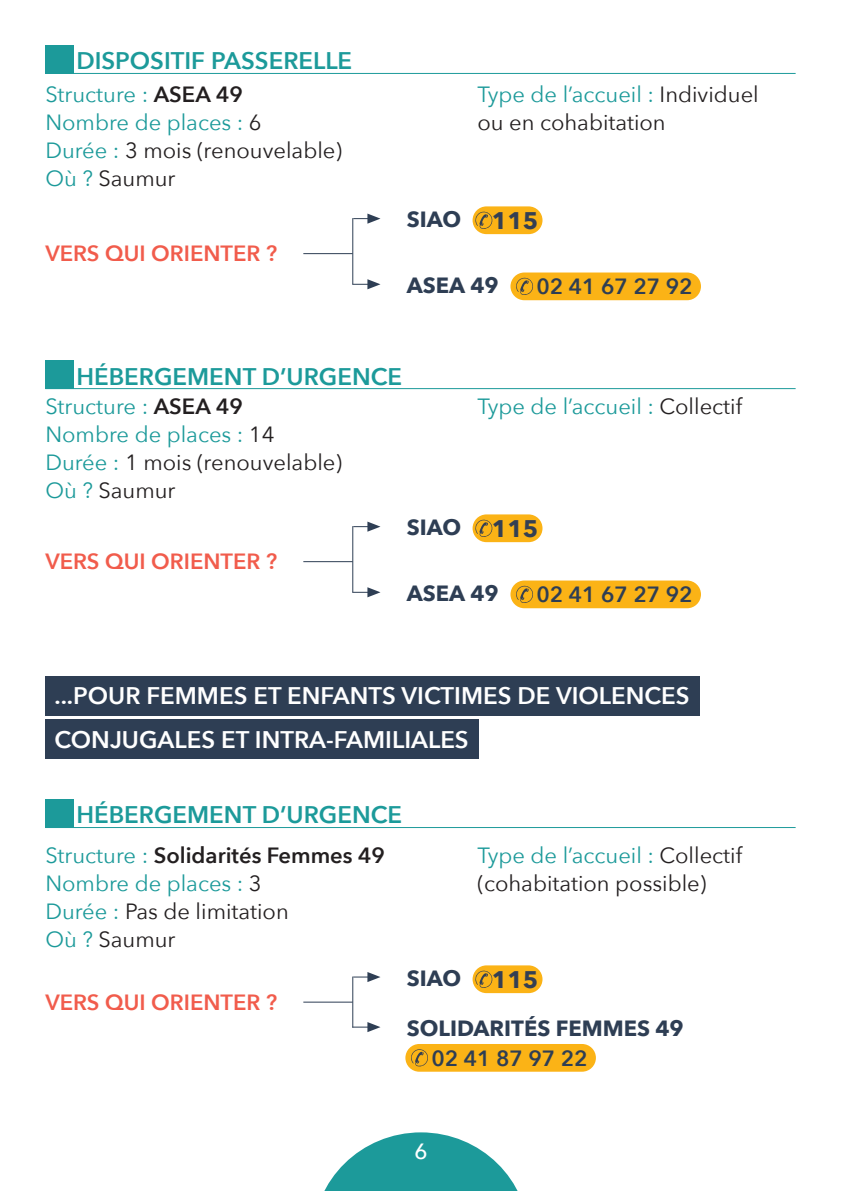
<style>
.page{position:relative;width:842px;height:1191px;background:#fff}
.page>*{position:absolute;margin:0;border:0;box-sizing:border-box;transform-origin:0 0}
.t1{font:600 24px "Avenir Next";color:#fff}
.t2{font:600 24px "Avenir Next";color:#1c9a9a}
.t3{font:700 24px "Avenir Next";color:#343f53}
.t4{font:22px "Avenir Next";color:#1c9a9a}
.t5{font:22px "Avenir Next";color:#231f20}
.t6{font:600 22px "Avenir Next";color:#f15c4c}
.t7{font:700 22px "Avenir Next";color:#2e3e54}
.t8{font:600 22px "Avenir Next";color:#2e3e54}
.t9{font:600 22px "Avenir Next";color:#231f20}
.t10{font:500 22px "Avenir Next";color:#fff}
.s1{font-weight:600;color:#231f20}
.s2{color:#231f20}
.s3{color:#1c9a9a}
.s4{font-weight:400;color:#1c9a9a}
</style>
<div class="page">
<svg style="left:324px;top:1132px;width:194px;height:59px"></svg>
<div style="left:45px;top:676px;width:655px;height:40px;background:#2e3e54"></div>
<div style="left:45px;top:719px;width:434px;height:40px;background:#2e3e54"></div>
<div style="left:45px;top:45px;width:28px;height:28px;background:#1c9a9a"></div>
<hr style="left:45px;top:73px;width:751px;height:1px;background:#1c9a9a">
<div style="left:45px;top:360px;width:28px;height:28px;background:#1c9a9a"></div>
<hr style="left:45px;top:388px;width:751px;height:1px;background:#1c9a9a">
<div style="left:45px;top:799px;width:28px;height:28px;background:#1c9a9a"></div>
<hr style="left:45px;top:827px;width:751px;height:1px;background:#1c9a9a">
<hr style="left:352px;top:976px;width:1px;height:51px;background:#2e3e54">
<svg style="left:353px;top:972px;width:27px;height:10px"></svg>
<svg style="left:352px;top:1022px;width:28px;height:10px"></svg>
<hr style="left:303px;top:1001px;width:50px;height:1px;background:#2e3e54">
<div style="left:473px;top:965px;width:69px;height:28px;background:#fbb316;border-radius:14px"></div>
<svg style="left:475px;top:970px;width:18px;height:18px"></svg>
<hr style="left:352px;top:526px;width:1px;height:66px;background:#2e3e54">
<svg style="left:353px;top:521px;width:27px;height:11px"></svg>
<svg style="left:352px;top:587px;width:28px;height:10px"></svg>
<hr style="left:303px;top:561px;width:50px;height:1px;background:#2e3e54">
<div style="left:473px;top:514px;width:69px;height:28px;background:#fbb316;border-radius:14px"></div>
<svg style="left:475px;top:519px;width:18px;height:18px"></svg>
<div style="left:510px;top:580px;width:191px;height:28px;background:#fbb316;border-radius:14px"></div>
<svg style="left:516px;top:585px;width:17px;height:18px"></svg>
<hr style="left:352px;top:218px;width:1px;height:66px;background:#2e3e54">
<svg style="left:353px;top:213px;width:27px;height:11px"></svg>
<svg style="left:352px;top:279px;width:28px;height:10px"></svg>
<hr style="left:303px;top:253px;width:50px;height:1px;background:#2e3e54">
<div style="left:473px;top:206px;width:69px;height:28px;background:#fbb316;border-radius:14px"></div>
<svg style="left:475px;top:211px;width:18px;height:18px"></svg>
<div style="left:510px;top:272px;width:191px;height:28px;background:#fbb316;border-radius:14px"></div>
<svg style="left:516px;top:277px;width:17px;height:18px"></svg>
<div style="left:405px;top:1044px;width:191px;height:27px;background:#fbb316;border-radius:14px"></div>
<svg style="left:411px;top:1049px;width:17px;height:17px"></svg>
<p class="t2" style="left:76px;top:40px;width:277px">DISPOSITIF PASSERELLE</p>
<p class="t4" style="left:45px;top:75px;width:199px">Structure : <span class="s1">ASEA 49</span></p>
<p class="t4" style="left:477px;top:75px;width:283px">Type de l’accueil : <span class="s2">Individuel</span></p>
<p class="t4" style="left:45px;top:103px;width:218px">Nombre de places : <span class="s2">6</span></p>
<p class="t5" style="left:477px;top:103px;width:190px">ou en cohabitation</p>
<p class="t5" style="left:45px;top:131px;width:298px"><span class="s3">Durée :</span> 3 mois (renouvelable)</p>
<p class="t5" style="left:45px;top:159px;width:132px"><span class="s3">Où ?</span> Saumur</p>
<p class="t6" style="left:45px;top:235px;width:233px">VERS QUI ORIENTER ?</p>
<p class="t7" style="left:407px;top:201px;width:56px">SIAO</p>
<p class="t3" style="left:492px;top:200px;width:48px">115</p>
<p class="t7" style="left:407px;top:266px;width:93px">ASEA 49</p>
<p class="t8" style="left:536px;top:267px;width:158px">02 41 67 27 92</p>
<p class="t2" style="left:76px;top:355px;width:327px">HÉBERGEMENT D’URGENCE</p>
<p class="t4" style="left:45px;top:388px;width:199px">Structure : <span class="s1">ASEA 49</span></p>
<p class="t4" style="left:477px;top:388px;width:266px">Type de l’accueil : <span class="s2">Collectif</span></p>
<p class="t4" style="left:45px;top:416px;width:231px">Nombre de places : <span class="s2">14</span></p>
<p class="t5" style="left:45px;top:444px;width:298px"><span class="s3">Durée :</span> 1 mois (renouvelable)</p>
<p class="t5" style="left:45px;top:472px;width:132px"><span class="s3">Où ?</span> Saumur</p>
<p class="t6" style="left:45px;top:543px;width:233px">VERS QUI ORIENTER ?</p>
<p class="t7" style="left:407px;top:509px;width:56px">SIAO</p>
<p class="t3" style="left:492px;top:508px;width:48px">115</p>
<p class="t7" style="left:407px;top:574px;width:93px">ASEA 49</p>
<p class="t8" style="left:536px;top:575px;width:158px">02 41 67 27 92</p>
<p class="t1" style="left:54px;top:675px;width:637px">...POUR FEMMES ET ENFANTS VICTIMES DE VIOLENCES</p>
<p class="t1" style="left:54px;top:719px;width:416px">CONJUGALES ET INTRA-FAMILIALES</p>
<p class="t2" style="left:76px;top:794px;width:327px">HÉBERGEMENT D’URGENCE</p>
<p class="t9" style="left:45px;top:836px;width:341px"><span class="s4">Structure :</span> Solidarités Femmes 49</p>
<p class="t4" style="left:477px;top:836px;width:266px">Type de l’accueil : <span class="s2">Collectif</span></p>
<p class="t4" style="left:45px;top:864px;width:218px">Nombre de places : <span class="s2">3</span></p>
<p class="t5" style="left:477px;top:864px;width:231px">(cohabitation possible)</p>
<p class="t5" style="left:45px;top:892px;width:245px"><span class="s3">Durée :</span> Pas de limitation</p>
<p class="t5" style="left:45px;top:920px;width:132px"><span class="s3">Où ?</span> Saumur</p>
<p class="t6" style="left:45px;top:983px;width:233px">VERS QUI ORIENTER ?</p>
<p class="t7" style="left:407px;top:959px;width:56px">SIAO</p>
<p class="t3" style="left:492px;top:959px;width:48px">115</p>
<p class="t7" style="left:407px;top:1009px;width:278px">SOLIDARITÉS FEMMES 49</p>
<p class="t8" style="left:431px;top:1039px;width:158px">02 41 87 97 22</p>
<p class="t10" style="left:414px;top:1132px;width:15px">6</p>
</div>
